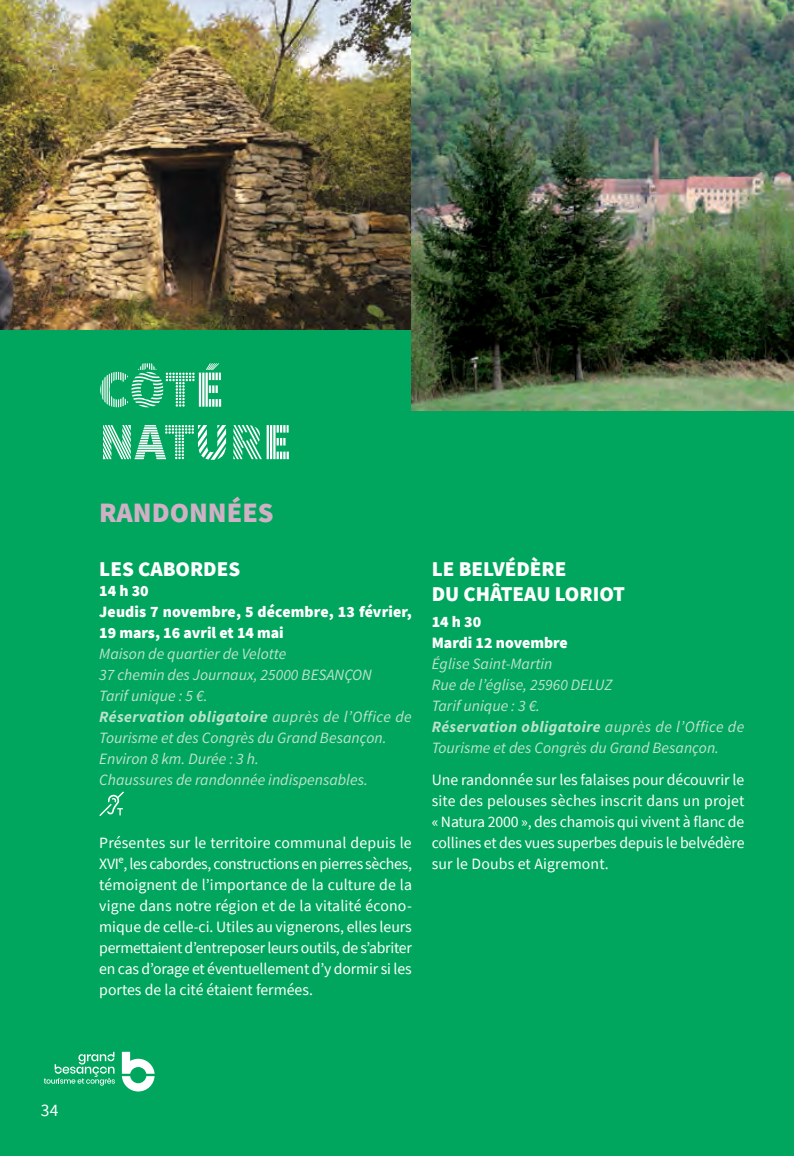
<style>
.page{position:relative;width:794px;height:1156px;background:#00a65d}
.page>*{position:absolute;margin:0;border:0;box-sizing:border-box;transform-origin:0 0}
.t1{font:900 52.5px/52.5px "Source Sans Pro DISPLAYV2";color:#fff}
.t2{font:900 28px "Source Sans Pro";color:#cfb0c4}
.t3{font:900 21px/24.5px "Source Sans Pro";color:#fff}
.t4{font:17.5px "Source Sans Pro";color:#fff}
.t5{font:15.75px/21px "Source Sans Pro";letter-spacing:-.005em;color:#fff;text-align:justify}
.t6{font:italic 15.75px/21px "Source Sans Pro";color:#bfe2cf}
.t7{font:900 15.75px/21px "Source Sans Pro";color:#fff}
.s1{font-weight:700}
</style>
<div class="page">
<img style="left:0;top:0;width:412px;height:330px">
<svg style="left:122px;top:1052px;width:33px;height:39px"></svg>
<svg style="left:44px;top:1052px;width:71px;height:33px"></svg>
<svg style="left:99px;top:791px;width:25px;height:25px"></svg>
<img style="left:412px;top:0;width:382px;height:411px">
<h1 class="t1" style="left:99px;top:365px;width:194px">CÔTÉ<br>NATURE</h1>
<h2 class="t2" style="left:99px;top:493px;width:176px">RANDONNÉES</h2>
<h3 class="t3" style="left:99px;top:557px;width:143px">LES CABORDES</h3>
<p class="t7" style="left:99px;top:580px;width:314px">14 h 30<br>Jeudis 7 novembre, 5 décembre, 13 février,<br>19 mars, 16 avril et 14 mai</p>
<p class="t6" style="left:99px;top:643px;width:314px">Maison de quartier de Velotte<br>37 chemin des Journaux, 25000 BESANÇON<br>Tarif unique : 5 €.<br><span class="s1">Réservation obligatoire</span> auprès de l’Office de Tourisme et des Congrès du Grand Besançon.<br>Environ 8 km. Durée : 3 h.<br>Chaussures de randonnée indispensables.</p>
<p class="t5" style="left:99px;top:832px;width:314px">Présentes sur le territoire communal depuis le XVIᵉ, les cabordes, constructions enpierres sèches, témoignent de l’importance de la culture de la vigne dans notre région et de la vitalité écono&shy;mique de celle-ci. Utiles au vignerons, elles leurs permettaient d’entreposer leurs outils, de s’abriter en cas d’orage et éventuellement d’y dormir si les portes de la cité étaient fermées.</p>
<h3 class="t3" style="left:432px;top:557px;width:195px">LE BELVÉDÈRE<br>DU CHÂTEAU LORIOT</h3>
<p class="t7" style="left:432px;top:611px;width:138px">14 h 30<br>Mardi 12 novembre</p>
<p class="t6" style="left:432px;top:653px;width:314px">Église Saint-Martin<br>Rue de l’église, 25960 DELUZ<br>Tarif unique : 3 €.<br><span class="s1">Réservation obligatoire</span> auprès de l’Office de<br>Tourisme et des Congrès du Grand Besançon.</p>
<p class="t5" style="left:432px;top:769px;width:314px">Une randonnée sur les falaises pour découvrir le site des pelouses sèches inscrit dans un projet « Natura 2000 », des chamois qui vivent à flanc de collines et des vues superbes depuis le belvédère sur le Doubs et Aigremont.</p>
<p class="t4" style="left:41px;top:1099px;width:19px">34</p>
</div>
